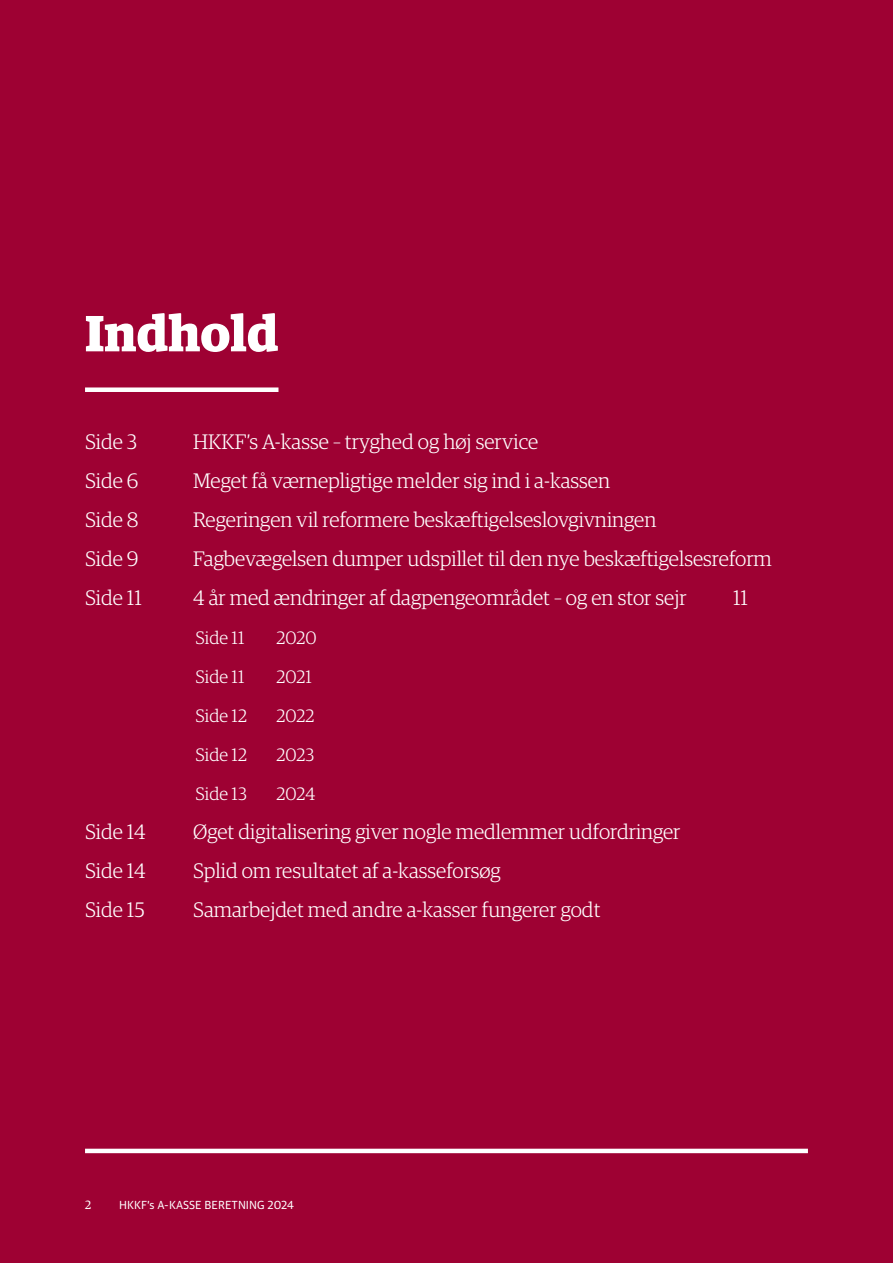
<style>
.page{position:relative;width:893px;height:1263px;background:#9e0133}
.page>*{position:absolute;margin:0;border:0;box-sizing:border-box;transform-origin:0 0}
.TOC_rubrik{font:700 51px "Guardian Egyp";color:#fff}
.t1{font:300 21px "Guardian Egyp";color:#fff}
.t2{font:300 18px "Guardian Egyp";color:#fff}
.t3{font:12px "Guardian Egyp";color:#fff}
.t4{font:11.25px "Guardian Text Sans";color:#fff}
</style>
<div class="page">
<div style="left:85px;top:387px;width:193px;height:5px;background:#fff"></div>
<hr style="left:85px;top:1149px;width:723px;height:4px;background:#fff">
<p class="TOC_rubrik" style="left:85px;top:294px;width:195px">Indhold</p>
<p class="t1" style="left:85px;top:428px;width:54px">Side 3</p>
<p class="t1" style="left:193px;top:428px;width:347px">HKKF’s A-kasse – tryghed og høj service</p>
<p class="t1" style="left:85px;top:467px;width:55px">Side 6</p>
<p class="t1" style="left:193px;top:467px;width:419px">Meget få værnepligtige melder sig ind i a-kassen</p>
<p class="t1" style="left:85px;top:506px;width:55px">Side 8</p>
<p class="t1" style="left:193px;top:506px;width:465px">Regeringen vil reformere beskæftigelseslovgivningen</p>
<p class="t1" style="left:85px;top:545px;width:55px">Side 9</p>
<p class="t1" style="left:193px;top:545px;width:580px">Fagbevægelsen dumper udspillet til den nye beskæftigelsesreform</p>
<p class="t1" style="left:85px;top:584px;width:58px">Side 11</p>
<p class="t1" style="left:193px;top:584px;width:495px">4 år med ændringer af dagpengeområdet – og en stor sejr</p>
<p class="t1" style="left:733px;top:584px;width:17px">11</p>
<p class="t2" style="left:196px;top:626px;width:50px">Side 11</p>
<p class="t2" style="left:276px;top:626px;width:42px">2020</p>
<p class="t2" style="left:196px;top:665px;width:50px">Side 11</p>
<p class="t2" style="left:276px;top:665px;width:37px">2021</p>
<p class="t2" style="left:196px;top:704px;width:53px">Side 12</p>
<p class="t2" style="left:276px;top:704px;width:40px">2022</p>
<p class="t2" style="left:196px;top:743px;width:53px">Side 12</p>
<p class="t2" style="left:276px;top:743px;width:39px">2023</p>
<p class="t2" style="left:196px;top:782px;width:53px">Side 13</p>
<p class="t2" style="left:276px;top:782px;width:41px">2024</p>
<p class="t1" style="left:85px;top:818px;width:62px">Side 14</p>
<p class="t1" style="left:193px;top:818px;width:489px">Øget digitalisering giver nogle medlemmer udfordringer</p>
<p class="t1" style="left:85px;top:857px;width:62px">Side 14</p>
<p class="t1" style="left:193px;top:857px;width:309px">Splid om resultatet af a-kasseforsøg</p>
<p class="t1" style="left:85px;top:896px;width:61px">Side 15</p>
<p class="t1" style="left:193px;top:896px;width:409px">Samarbejdet med andre a-kasser fungerer godt</p>
<p class="t3" style="left:85px;top:1197px;width:8px">2</p>
<p class="t4" style="left:119px;top:1196px;width:176px">HKKF’s A-KASSE BERETNING 2024</p>
</div>
